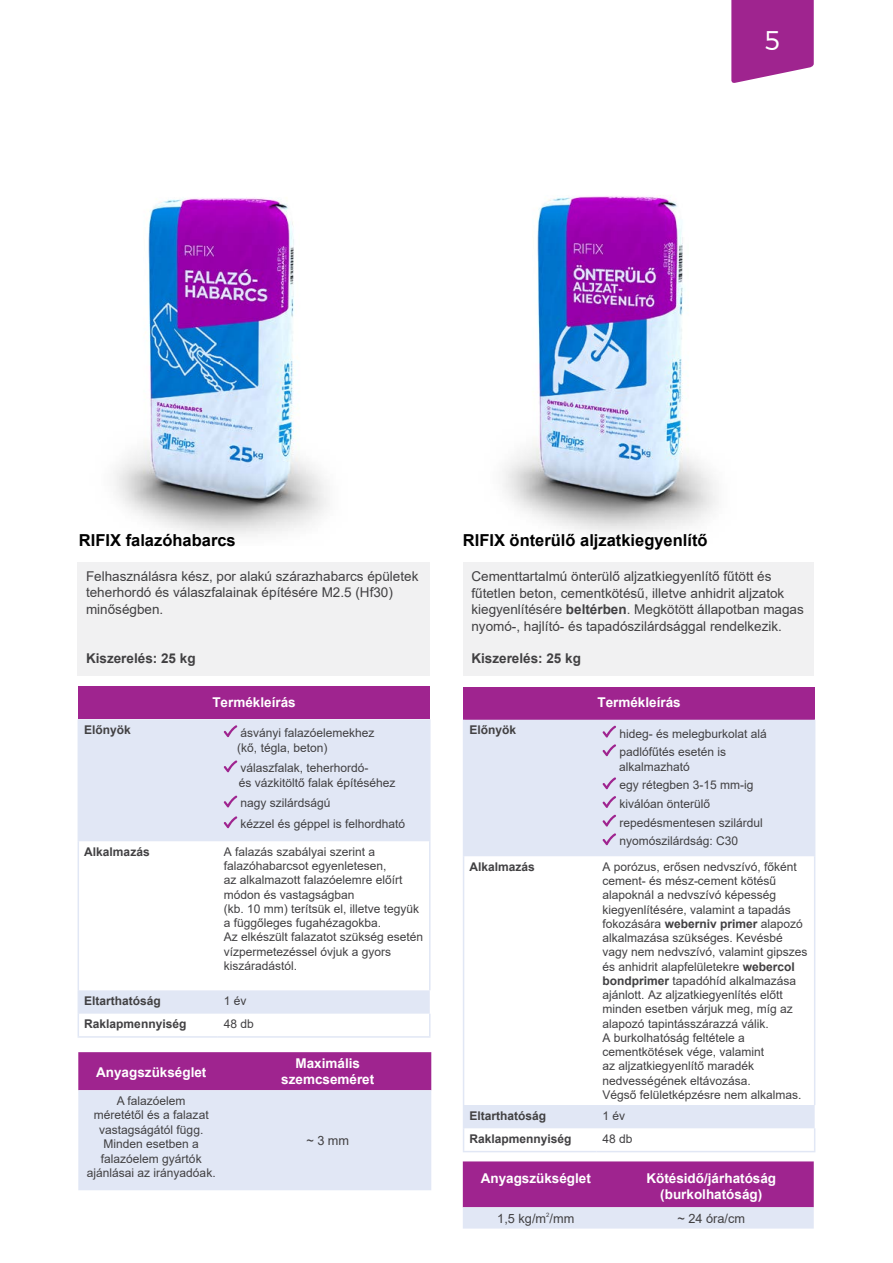
<style>
.page{position:relative;width:893px;height:1263px;background:#fff}
.page>*{position:absolute;margin:0;border:0;box-sizing:border-box;transform-origin:0 0}
.t1{font:300 27px "Montserrat";color:#fff}
.t2{font:700 16.5px "Arial";color:#000}
.t3{font:13.5px/16.5px "Arial";color:#414042}
.t4{font:700 13.5px/16.2px "Arial";color:#fff;text-align:center}
.t5{font:700 13.5px "Arial";color:#414042}
.t6{font:12.75px "Arial";color:#414042}
.t7{font:12px/14.2px "Arial";color:#414042}
.t8{font:700 12px "Arial";color:#414042}
.t9{font:6px "Arial";color:#414042}
.s1{font-weight:700}
</style>
<div class="page">
<svg style="left:731px;top:0;width:83px;height:83px;background:#a83a9a"></svg>
<img style="left:114px;top:197px;width:215px;height:339px">
<img style="left:503px;top:195px;width:215px;height:340px">
<svg style="left:78px;top:1052px;width:353px;height:138px;background:#cfb1d9"></svg>
<svg style="left:463px;top:1161px;width:351px;height:67px;background:#b462af"></svg>
<div style="left:78px;top:562px;width:352px;height:114px;background:#f1f1f2"></div>
<div style="left:463px;top:563px;width:351px;height:113px;background:#f1f1f2"></div>
<div style="left:78px;top:686px;width:352px;height:33px;background:#9f248f"></div>
<svg style="left:79px;top:719px;width:351px;height:295px"></svg>
<hr style="left:78px;top:719px;width:1px;height:122px;background:#e1e7f5">
<hr style="left:429px;top:719px;width:2px;height:122px;background:#e1e7f5">
<hr style="left:78px;top:841px;width:1px;height:149px;background:#e1e7f5">
<hr style="left:429px;top:841px;width:2px;height:149px;background:#e1e7f5">
<svg style="left:78px;top:990px;width:1px;height:46px"></svg>
<hr style="left:429px;top:1014px;width:2px;height:22px;background:#e1e7f5">
<hr style="left:78px;top:1036px;width:140px;height:2px;background:#e1e7f5">
<hr style="left:218px;top:1036px;width:213px;height:2px;background:#e1e7f5">
<svg style="left:224px;top:725px;width:13px;height:12px"></svg>
<svg style="left:224px;top:760px;width:13px;height:12px"></svg>
<svg style="left:224px;top:796px;width:13px;height:11px"></svg>
<svg style="left:224px;top:816px;width:13px;height:12px"></svg>
<div style="left:464px;top:687px;width:351px;height:33px;background:#9f248f"></div>
<svg style="left:464px;top:720px;width:351px;height:408px"></svg>
<hr style="left:463px;top:720px;width:1px;height:136px;background:#e1e7f5">
<hr style="left:814px;top:720px;width:1px;height:136px;background:#e1e7f5">
<hr style="left:463px;top:856px;width:1px;height:249px;background:#e1e7f5">
<hr style="left:814px;top:856px;width:1px;height:249px;background:#e1e7f5">
<svg style="left:463px;top:1105px;width:1px;height:46px"></svg>
<svg style="left:814px;top:1128px;width:1px;height:23px"></svg>
<hr style="left:463px;top:1151px;width:134px;height:1px;background:#e1e7f5">
<hr style="left:597px;top:1151px;width:218px;height:1px;background:#e1e7f5">
<svg style="left:603px;top:726px;width:13px;height:11px"></svg>
<svg style="left:603px;top:744px;width:13px;height:12px"></svg>
<svg style="left:603px;top:777px;width:13px;height:12px"></svg>
<svg style="left:603px;top:796px;width:13px;height:12px"></svg>
<svg style="left:603px;top:815px;width:13px;height:11px"></svg>
<svg style="left:603px;top:833px;width:13px;height:12px"></svg>
<h1 class="t1" style="left:765px;top:23px;width:17px">5</h1>
<h2 class="t2" style="left:79px;top:529px;width:158px">RIFIX falazóhabarcs</h2>
<h2 class="t2" style="left:463px;top:529px;width:246px">RIFIX önterülő aljzatkiegyenlítő</h2>
<p class="t3" style="left:86px;top:568px;width:334px">Felhasználásra kész, por alakú szárazhabarcs épületek teherhordó és válaszfalainak építésére M2.5 (Hf30) minőségben.</p>
<p class="t5" style="left:86px;top:649px;width:111px">Kiszerelés: 25 kg</p>
<p class="t3" style="left:471px;top:568px;width:334px">Cementtartalmú önterülő aljzatkiegyenlítő fűtött és fűtetlen beton, cementkötésű, illetve anhidrit aljzatok kiegyenlítésére <span class="s1">beltérben</span>. Megkötött állapotban magas nyomó-, hajlító- és tapadószilárdsággal rendelkezik.</p>
<p class="t5" style="left:471px;top:649px;width:111px">Kiszerelés: 25 kg</p>
<p class="t4" style="left:212px;top:694px;width:85px">Termékleírás</p>
<p class="t8" style="left:84px;top:721px;width:48px">Előnyök</p>
<p class="t7" style="left:237px;top:726px;width:139px">ásványi falazóelemekhez (kő, tégla, beton)</p>
<p class="t7" style="left:239px;top:761px;width:158px">válaszfalak, teherhordó-<br>és vázkitöltő falak építéséhez</p>
<p class="t7" style="left:241px;top:793px;width:166px;line-height:20.7px">nagy szilárdságú<br>kézzel és géppel is felhordható</p>
<p class="t8" style="left:84px;top:843px;width:67px">Alkalmazás</p>
<p class="t7" style="left:224px;top:844px;width:201px">A falazás szabályai szerint a falazóhabarcsot egyenletesen,<br>az alkalmazott falazóelemre előírt módon és vastagságban<br>(kb. 10 mm) terítsük el, illetve tegyük a függőleges fugahézagokba.<br>Az elkészült falazatot szükség esetén vízpermetezéssel óvjuk a gyors kiszáradástól.</p>
<p class="t8" style="left:84px;top:992px;width:78px">Eltarthatóság</p>
<p class="t7" style="left:224px;top:994px;width:24px">1 év</p>
<p class="t8" style="left:84px;top:1016px;width:104px">Raklapmennyiség</p>
<p class="t7" style="left:224px;top:1017px;width:32px">48 db</p>
<p class="t4" style="left:96px;top:1064px;width:112px">Anyagszükséglet</p>
<p class="t4" style="left:281px;top:1055px;width:95px">Maximális szemcseméret</p>
<p class="t7" style="left:87px;top:1093px;width:130px;text-align:center">A falazóelem<br>méretétől és a falazat vastagságától függ.<br>Minden esetben a falazóelem gyártók ajánlásai az irányadóak.</p>
<p class="t6" style="left:306px;top:1131px;width:44px">~ 3 mm</p>
<p class="t4" style="left:597px;top:694px;width:85px">Termékleírás</p>
<p class="t8" style="left:470px;top:722px;width:48px">Előnyök</p>
<p class="t7" style="left:619px;top:724px;width:149px;line-height:18.6px">hideg- és melegburkolat alá padlófűtés esetén is</p>
<p class="t7" style="left:619px;top:757px;width:145px;line-height:18.6px">alkalmazható<br>egy rétegben 3-15 mm-ig kiválóan önterülő repedésmentesen szilárdul nyomószilárdság: C30</p>
<p class="t8" style="left:470px;top:858px;width:67px">Alkalmazás</p>
<p class="t7" style="left:603px;top:859px;width:206px">A porózus, erősen nedvszívó, főként cement- és mész-cement kötésű alapoknál a nedvszívó képesség kiegyenlítésére, valamint a tapadás fokozására <span class="s1">weberniv primer</span> alapozó alkalmazása szükséges. Kevésbé vagy nem nedvszívó, valamint gipszes és anhidrit alapfelületekre <span class="s1">webercol bondprimer</span> tapadóhíd alkalmazása ajánlott. Az aljzatkiegyenlítés előtt minden esetben várjuk meg, míg az alapozó tapintásszárazzá válik.<br>A burkolhatóság feltétele a cementkötések vége, valamint<br>az aljzatkiegyenlítő maradék nedvességének eltávozása.<br>Végső felületképzésre nem alkalmas.</p>
<p class="t8" style="left:470px;top:1107px;width:78px">Eltarthatóság</p>
<p class="t7" style="left:603px;top:1108px;width:24px">1 év</p>
<p class="t8" style="left:470px;top:1130px;width:104px">Raklapmennyiség</p>
<p class="t7" style="left:603px;top:1131px;width:32px">48 db</p>
<p class="t4" style="left:481px;top:1170px;width:112px">Anyagszükséglet</p>
<p class="t4" style="left:646px;top:1170px;width:131px">Kötésidő/járhatóság (burkolhatóság)</p>
<p class="t6" style="left:497px;top:1209px;width:79px">1,5 kg/m /mm</p>
<p class="t9" style="left:546px;top:1210px;width:5px">2</p>
<p class="t6" style="left:677px;top:1209px;width:69px">~ 24 óra/cm</p>
</div>
